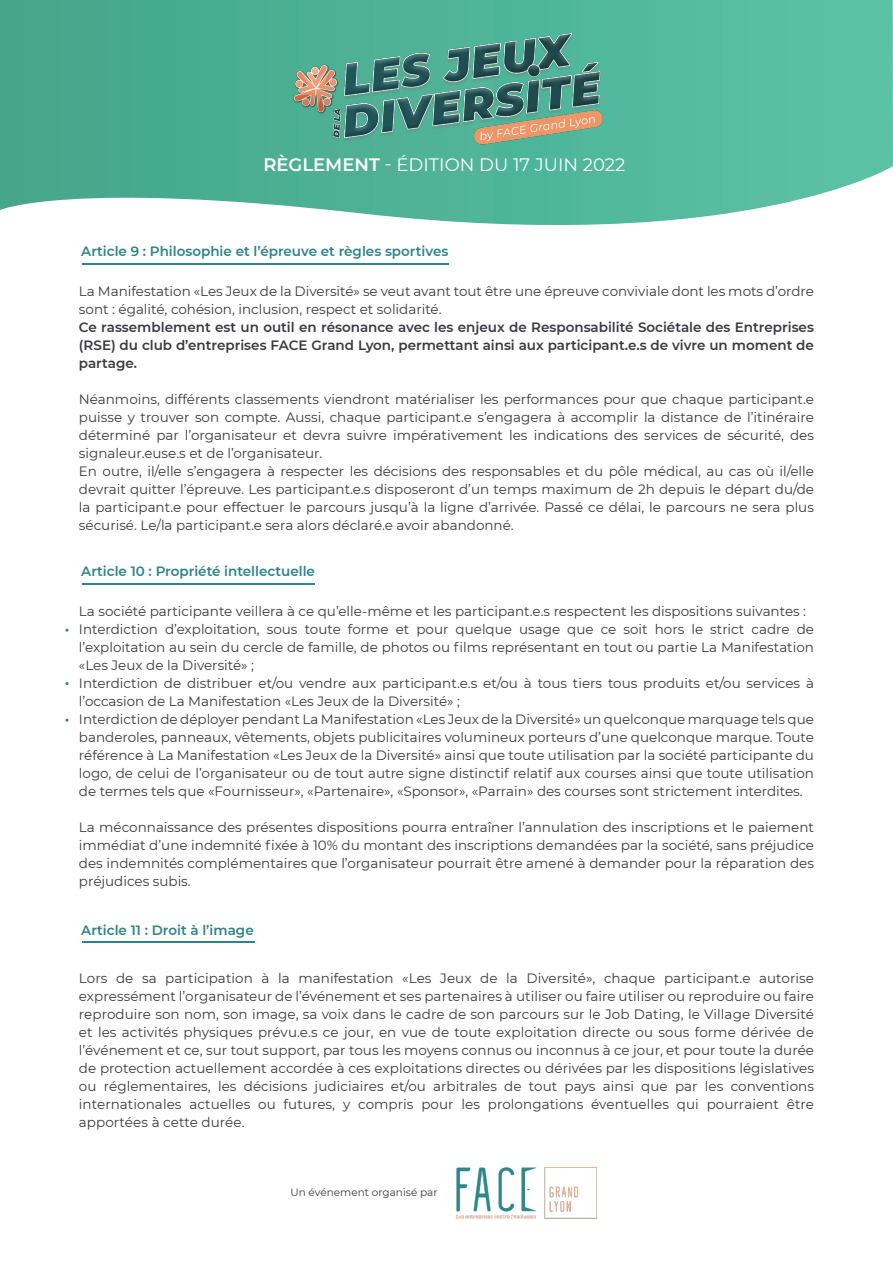
<style>
.page{position:relative;width:893px;height:1263px;background:#fff}
.page>*{position:absolute;margin:0;border:0;box-sizing:border-box;transform-origin:0 0}
.t1{font:18px "Montserrat";color:#fff}
.t2{font:13.5px/18px "Montserrat";color:#3a393f;text-align:justify}
.t3{font:600 13.5px/18px "Montserrat";color:#3a393f;text-align:justify}
.t4{font:600 13.5px "Montserrat";color:#2d8387}
.t5{font:10.5px "Montserrat";color:#3a393f}
.s1{font-weight:600}
</style>
<div class="page">
<hr style="left:82px;top:263px;width:366px;height:1px;background:#2c8588">
<hr style="left:82px;top:583px;width:232px;height:2px;background:#2c8588">
<hr style="left:82px;top:941px;width:172px;height:2px;background:#2c8588">
<img style="left:456px;top:1167px;width:140px;height:51px">
<svg style="left:0;top:0;width:893px;height:225px;background:#5fbaa1"></svg>
<img style="left:279px;top:16px;width:339px;height:138px">
<p class="t1" style="left:263px;top:152px;width:363px"><span class="s1">RÈGLEMENT</span> - ÉDITION DU 17 JUIN 2022</p>
<p class="t4" style="left:81px;top:241px;width:369px">Article 9 : Philosophie et l’épreuve et règles sportives</p>
<p class="t2" style="left:79px;top:282px;width:737px">La Manifestation «Les Jeux de la Diversité» se veut avant tout être une épreuve conviviale dont les mots d’ordre sont : égalité, cohésion, inclusion, respect et solidarité.</p>
<p class="t3" style="left:79px;top:317px;width:736px">Ce rassemblement est un outil en résonance avec les enjeux de Responsabilité Sociétale des Entreprises (RSE) du club d’entreprises FACE Grand Lyon, permettant ainsi aux participant.e.s de vivre un moment de partage.</p>
<p class="t2" style="left:79px;top:390px;width:737px">Néanmoins, différents classements viendront matérialiser les performances pour que chaque participant.e puisse y trouver son compte. Aussi, chaque participant.e s’engagera à accomplir la distance de l’itinéraire déterminé par l’organisateur et devra suivre impérativement les indications des services de sécurité, des signaleur.euse.s et de l’organisateur.</p>
<p class="t2" style="left:79px;top:462px;width:737px">En outre, il/elle s’engagera à respecter les décisions des responsables et du pôle médical, au cas où il/elle devrait quitter l’épreuve. Les participant.e.s disposeront d’un temps maximum de 2h depuis le départ du/de la participant.e pour effectuer le parcours jusqu’à la ligne d’arrivée. Passé ce délai, le parcours ne sera plus sécurisé. Le/la participant.e sera alors déclaré.e avoir abandonné.</p>
<p class="t4" style="left:81px;top:562px;width:235px">Article 10 : Propriété intellectuelle</p>
<p class="t2" style="left:79px;top:602px;width:729px">La société participante veillera à ce qu’elle-même et les participant.e.s respectent les dispositions suivantes :</p>
<p class="t2" style="left:79px;top:620px;width:737px">Interdiction d’exploitation, sous toute forme et pour quelque usage que ce soit hors le strict cadre de l’exploitation au sein du cercle de famille, de photos ou films représentant en tout ou partie La Manifestation «Les Jeux de la Diversité» ;</p>
<p class="t2" style="left:79px;top:674px;width:737px">Interdiction de distribuer et/ou vendre aux participant.e.s et/ou à tous tiers tous produits et/ou services à l’occasion de La Manifestation «Les Jeux de la Diversité» ;</p>
<p class="t2" style="left:79px;top:710px;width:737px">Interdiction de déployer pendant La Manifestation «Les Jeux de la Diversité» un quelconque marquage tels que banderoles, panneaux, vêtements, objets publicitaires volumineux porteurs d’une quelconque marque. Toute référence à La Manifestation «Les Jeux de la Diversité» ainsi que toute utilisation par la société participante du logo, de celui de l’organisateur ou de tout autre signe distinctif relatif aux courses ainsi que toute utilisation de termes tels que «Fournisseur», «Partenaire», «Sponsor», «Parrain» des courses sont strictement interdites.</p>
<p class="t2" style="left:79px;top:818px;width:737px">La méconnaissance des présentes dispositions pourra entraîner l’annulation des inscriptions et le paiement immédiat d’une indemnité fixée à 10% du montant des inscriptions demandées par la société, sans préjudice des indemnités complémentaires que l’organisateur pourrait être amené à demander pour la réparation des préjudices subis.</p>
<p class="t4" style="left:81px;top:920px;width:174px">Article 11 : Droit à l’image</p>
<p class="t2" style="left:79px;top:968px;width:737px">Lors de sa participation à la manifestation «Les Jeux de la Diversité», chaque participant.e autorise expressément l’organisateur de l’événement et ses partenaires à utiliser ou faire utiliser ou reproduire ou faire reproduire son nom, son image, sa voix dans le cadre de son parcours sur le Job Dating, le Village Diversité et les activités physiques prévu.e.s ce jour, en vue de toute exploitation directe ou sous forme dérivée de l’événement et ce, sur tout support, par tous les moyens connus ou inconnus à ce jour, et pour toute la durée de protection actuellement accordée à ces exploitations directes ou dérivées par les dispositions législatives ou réglementaires, les décisions judiciaires et/ou arbitrales de tout pays ainsi que par les conventions internationales actuelles ou futures, y compris pour les prolongations éventuelles qui pourraient être apportées à cette durée.</p>
<p class="t5" style="left:290px;top:1185px;width:149px">Un événement organisé par</p>
</div>
